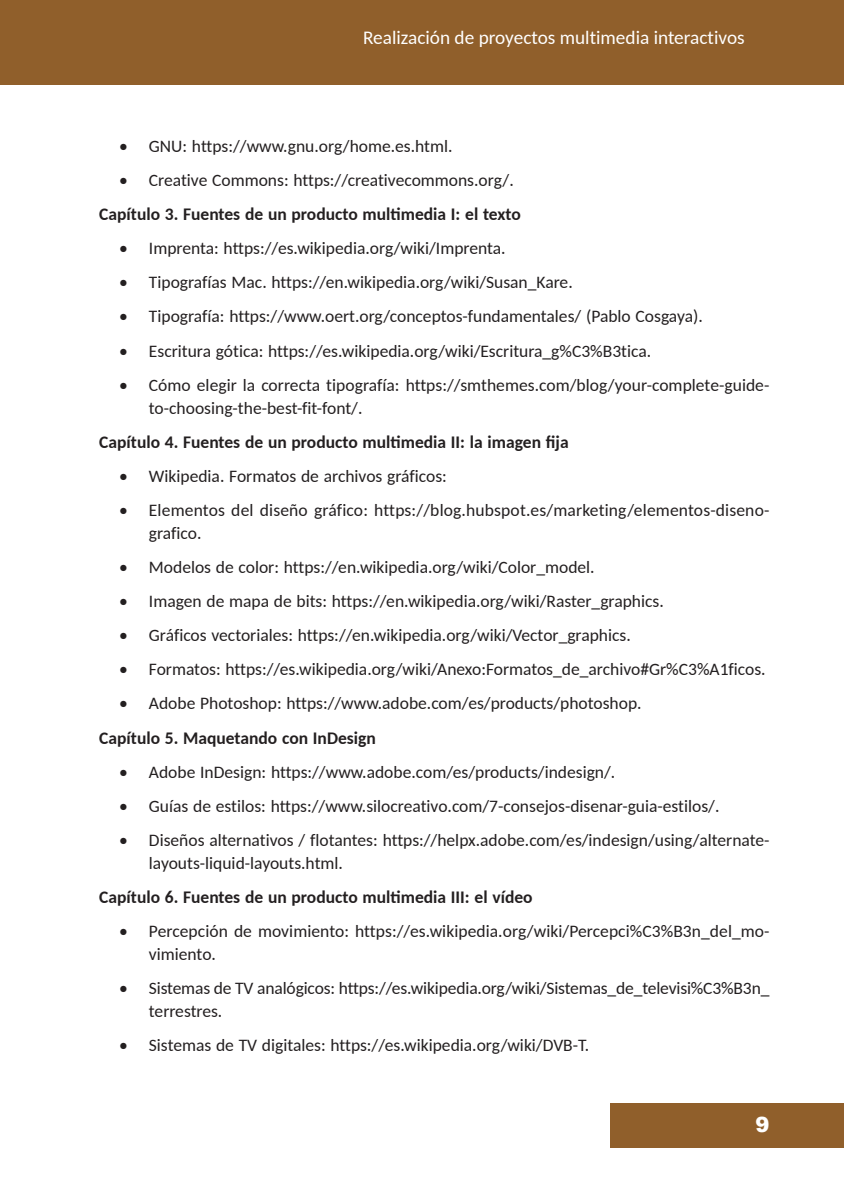
<style>
.page{position:relative;width:844px;height:1191px;background:#fff}
.page>*{position:absolute;margin:0;border:0;box-sizing:border-box;transform-origin:0 0}
.t1{font:900 21px "Arial";color:#fff}
.t2{font:19.25px "Carlito";color:#fff}
.t3{font:17.5px/22.8px "Carlito";color:#231f20}
.t4{font:700 17.5px "Carlito";color:#231f20}
</style>
<div class="page">
<div style="left:0;top:0;width:843px;height:84px;background:#905f2b"></div>
<div style="left:610px;top:1103px;width:233px;height:45px;background:#905f2b"></div>
<p class="t2" style="left:363px;top:25px;width:383px">Realización de proyectos multimedia interactivos</p>
<p class="t3" style="left:119px;top:134px;width:335px">• GNU: https://www.gnu.org/home.es.html.</p>
<p class="t3" style="left:119px;top:168px;width:396px">• Creative Commons: https://creativecommons.org/.</p>
<p class="t4" style="left:99px;top:202px;width:423px">Capítulo 3. Fuentes de un producto multimedia I: el texto</p>
<p class="t3" style="left:119px;top:236px;width:388px">• Imprenta: https://es.wikipedia.org/wiki/Imprenta.</p>
<p class="t3" style="left:119px;top:270px;width:455px">• Tipografías Mac. https://en.wikipedia.org/wiki/Susan_Kare.</p>
<p class="t3" style="left:119px;top:304px;width:585px">• Tipografía: https://www.oert.org/conceptos-fundamentales/ (Pablo Cosgaya).</p>
<p class="t3" style="left:119px;top:338px;width:533px">• Escritura gótica: https://es.wikipedia.org/wiki/Escritura_g%C3%B3tica.</p>
<p class="t3" style="left:149px;top:373px;width:621px;text-indent:-30px">• Cómo elegir la correcta tipografía: https://smthemes.com/blog/your-complete-guide&shy;to-choosing-the-best-fit-font/.</p>
<p class="t4" style="left:99px;top:430px;width:471px">Capítulo 4. Fuentes de un producto multimedia II: la imagen fija</p>
<p class="t3" style="left:119px;top:464px;width:329px">• Wikipedia. Formatos de archivos gráficos:</p>
<p class="t3" style="left:149px;top:498px;width:621px;text-indent:-30px">• Elementos del diseño gráfico: https://blog.hubspot.es/marketing/elementos-diseno&shy;grafico.</p>
<p class="t3" style="left:119px;top:555px;width:477px">• Modelos de color: https://en.wikipedia.org/wiki/Color_model.</p>
<p class="t3" style="left:119px;top:589px;width:546px">• Imagen de mapa de bits: https://en.wikipedia.org/wiki/Raster_graphics.</p>
<p class="t3" style="left:119px;top:623px;width:513px">• Gráficos vectoriales: https://en.wikipedia.org/wiki/Vector_graphics.</p>
<p class="t3" style="left:119px;top:657px;width:647px">• Formatos: https://es.wikipedia.org/wiki/Anexo:Formatos_de_archivo#Gr%C3%A1ficos.</p>
<p class="t3" style="left:119px;top:691px;width:524px">• Adobe Photoshop: https://www.adobe.com/es/products/photoshop.</p>
<p class="t4" style="left:99px;top:725px;width:278px">Capítulo 5. Maquetando con InDesign</p>
<p class="t3" style="left:119px;top:759px;width:497px">• Adobe InDesign: https://www.adobe.com/es/products/indesign/.</p>
<p class="t3" style="left:119px;top:793px;width:601px">• Guías de estilos: https://www.silocreativo.com/7-consejos-disenar-guia-estilos/.</p>
<p class="t3" style="left:149px;top:828px;width:622px;text-indent:-30px">• Diseños alternativos / flotantes: https://helpx.adobe.com/es/indesign/using/alternate&shy;layouts-liquid-layouts.html.</p>
<p class="t4" style="left:99px;top:885px;width:435px">Capítulo 6. Fuentes de un producto multimedia III: el vídeo</p>
<p class="t3" style="left:149px;top:919px;width:622px;text-indent:-30px">• Percepción de movimiento: https://es.wikipedia.org/wiki/Percepci%C3%B3n_del_mo&shy;vimiento.</p>
<p class="t3" style="left:149px;top:975px;width:621px;text-indent:-30px">• Sistemas de TV analógicos: https://es.wikipedia.org/wiki/Sistemas_de_televisi%C3%B3n_ terrestres.</p>
<p class="t3" style="left:119px;top:1032px;width:471px">• Sistemas de TV digitales: https://es.wikipedia.org/wiki/DVB-T.</p>
<p class="t1" style="left:755px;top:1109px;width:16px">9</p>
</div>
